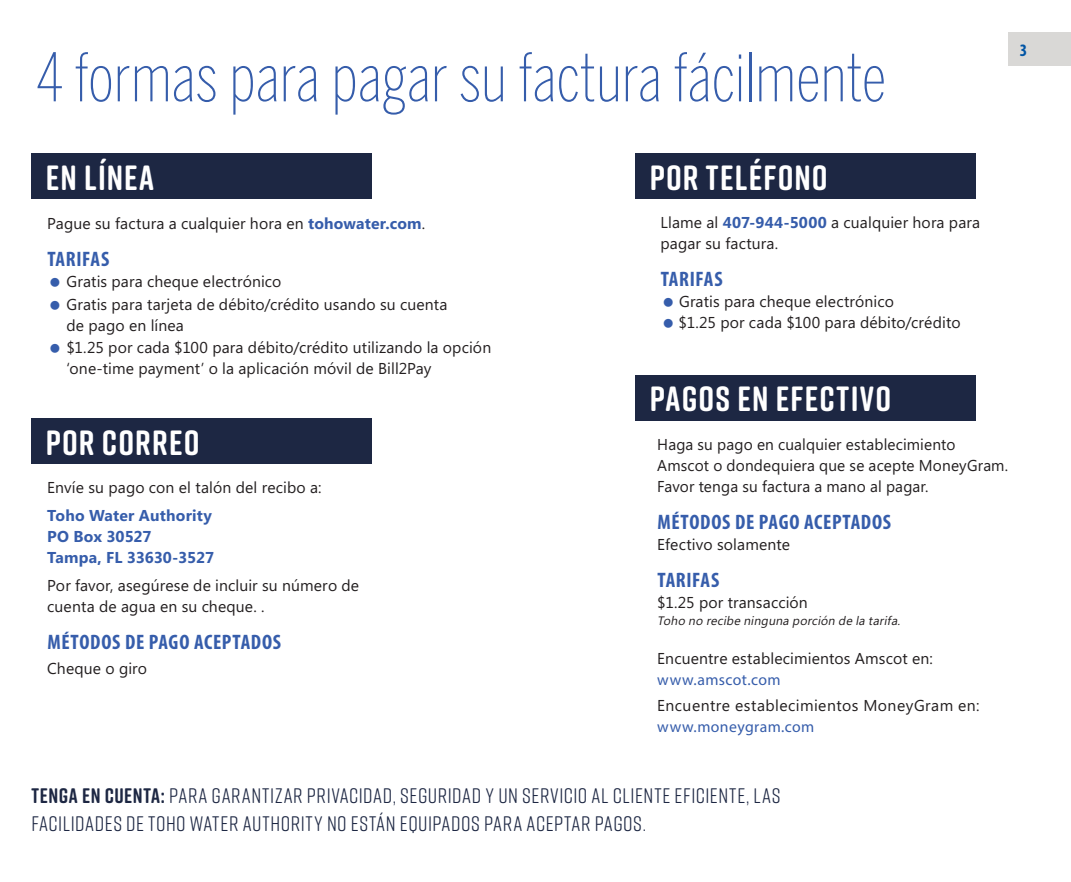
<style>
.page{position:relative;width:1071px;height:882px;background:#fff}
.page>*{position:absolute;margin:0;border:0;box-sizing:border-box;transform-origin:0 0}
.t1{font:200 66.5px "Benton Sans Compressed";letter-spacing:.005em;color:#365dab}
.t2{font:700 35px "Rift Soft";letter-spacing:.035em;color:#fff}
.t3{font:21px/28px "Rift Soft";letter-spacing:.03em;color:#1d2743}
.t4{font:700 condensed 21px "Myriad Pro";letter-spacing:.03em;color:#365dab}
.t5{font:700 condensed 17.5px "Myriad Pro";color:#0155a5}
.t6{font:15.75px/21px "Microsoft Phags Pa";letter-spacing:.01em;color:#231f20}
.t7{font:700 15.75px/21px "Microsoft Phags Pa";letter-spacing:.005em;color:#365dab}
.t8{font:15.75px "Microsoft Phags Pa";letter-spacing:.03em;color:#231f20}
.t9{font:15.75px "Myriad Pro";letter-spacing:.025em;color:#365dab}
.t10{font:italic 12.25px "Microsoft Phags Pa";color:#231f20}
.s1{font-weight:700;color:#365dab}
.s2{font-weight:700}
</style>
<div class="page">
<div style="left:32px;top:419px;width:340px;height:45px;background:#1d2743"></div>
<div style="left:32px;top:154px;width:340px;height:45px;background:#1d2743"></div>
<div style="left:636px;top:154px;width:340px;height:45px;background:#1d2743"></div>
<div style="left:636px;top:375px;width:340px;height:45px;background:#1d2743"></div>
<div style="left:1008px;top:32px;width:63px;height:34px;background:#d9d8d6"></div>
<h1 class="t1" style="left:36px;top:37px;width:851px">4 formas para pagar su factura fácilmente</h1>
<p class="t5" style="left:1020px;top:39px;width:9px">3</p>
<h2 class="t2" style="left:46px;top:152px;width:110px">EN LÍNEA</h2>
<p class="t6" style="left:47px;top:212px;width:379px">Pague su factura a cualquier hora en <span class="s1">tohowater.com</span>.</p>
<h3 class="t4" style="left:47px;top:246px;width:63px">TARIFAS</h3>
<p class="t6" style="left:66px;top:269px;width:383px;line-height:22.8px">Gratis para cheque electrónico<br>Gratis para tarjeta de débito/crédito usando su cuenta</p>
<p class="t6" style="left:66px;top:313px;width:426px;line-height:22.8px">de pago en línea<br>$1.25 por cada $100 para débito/crédito utilizando la opción</p>
<p class="t6" style="left:66px;top:358px;width:367px">‘one-time payment’ o la aplicación móvil de Bill2Pay</p>
<h2 class="t2" style="left:46px;top:418px;width:155px">POR CORREO</h2>
<p class="t6" style="left:47px;top:477px;width:276px">Envíe su pago con el talón del recibo a:</p>
<p class="t7" style="left:47px;top:504px;width:168px">Toho Water Authority<br>PO Box 30527<br>Tampa, FL 33630-3527</p>
<p class="t6" style="left:47px;top:575px;width:313px">Por favor, asegúrese de incluir su número de cuenta de agua en su cheque. .</p>
<h3 class="t4" style="left:47px;top:629px;width:235px">MÉTODOS DE PAGO ACEPTADOS</h3>
<p class="t6" style="left:47px;top:657px;width:101px">Cheque o giro</p>
<h2 class="t2" style="left:650px;top:152px;width:180px">POR TELÉFONO</h2>
<p class="t6" style="left:661px;top:212px;width:321px">Llame al <span class="s1">407-944-5000</span> a cualquier hora para pagar su factura.</p>
<h3 class="t4" style="left:661px;top:266px;width:63px">TARIFAS</h3>
<p class="t6" style="left:679px;top:290px;width:284px">Gratis para cheque electrónico<br>$1.25 por cada $100 para débito/crédito</p>
<h2 class="t2" style="left:650px;top:374px;width:243px">PAGOS EN EFECTIVO</h2>
<p class="t6" style="left:657px;top:433px;width:352px">Haga su pago en cualquier establecimiento<br>Amscot o dondequiera que se acepte MoneyGram.<br>Favor tenga su factura a mano al pagar.</p>
<h3 class="t4" style="left:658px;top:509px;width:235px">MÉTODOS DE PAGO ACEPTADOS</h3>
<p class="t6" style="left:657px;top:533px;width:134px">Efectivo solamente</p>
<h3 class="t4" style="left:658px;top:567px;width:63px">TARIFAS</h3>
<p class="t6" style="left:657px;top:591px;width:152px">$1.25 por transacción</p>
<p class="t10" style="left:657px;top:613px;width:247px">Toho no recibe ninguna porción de la tarifa.</p>
<p class="t6" style="left:657px;top:647px;width:277px">Encuentre establecimientos Amscot en:</p>
<p class="t9" style="left:657px;top:670px;width:125px">www.amscot.com</p>
<p class="t8" style="left:657px;top:695px;width:324px">Encuentre establecimientos MoneyGram en:</p>
<p class="t9" style="left:657px;top:717px;width:159px">www.moneygram.com</p>
<h3 class="t3" style="left:32px;top:781px;width:751px"><span class="s2">TENGA EN CUENTA:</span> PARA GARANTIZAR PRIVACIDAD, SEGURIDAD Y UN SERVICIO AL CLIENTE EFICIENTE, LAS<br>FACILIDADES DE TOHO WATER AUTHORITY NO ESTÁN EQUIPADOS PARA ACEPTAR PAGOS.</h3>
</div>
